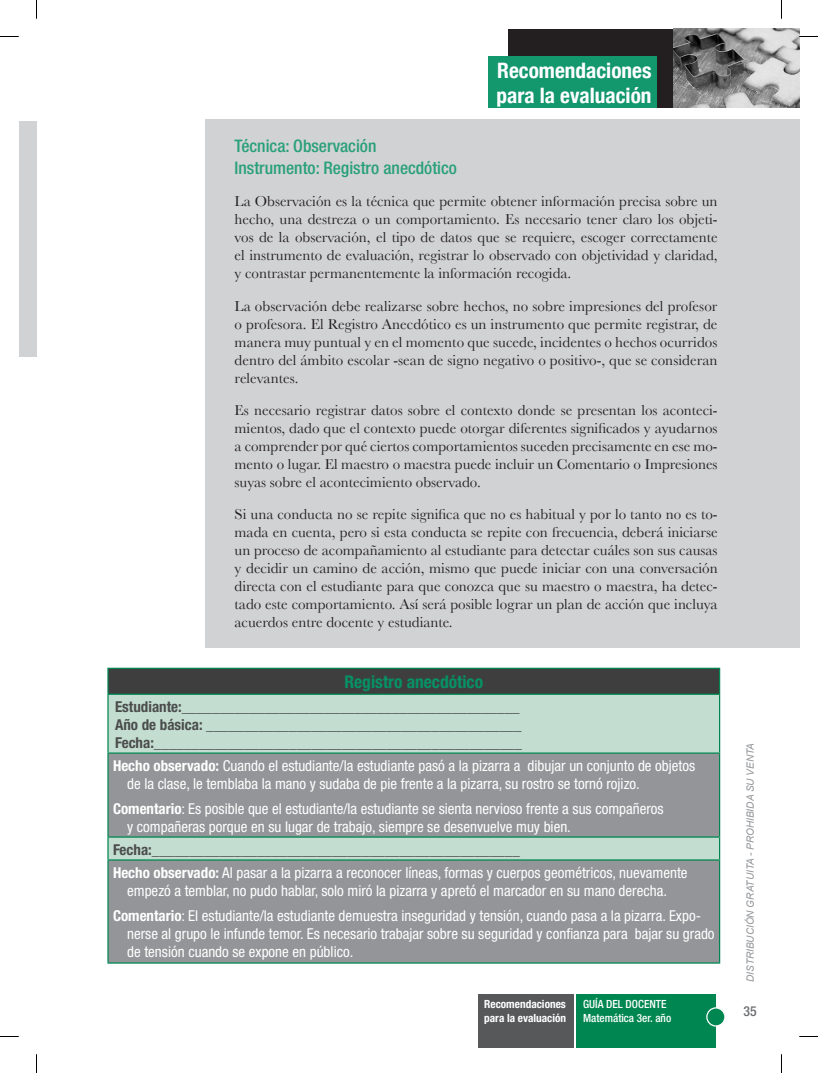
<style>
.page{position:relative;width:818px;height:1073px;background:#fff}
.page>*{position:absolute;margin:0;border:0;box-sizing:border-box;transform-origin:0 0}
.t1{font:700 condensed 21.25px/25.5px "Helvetica Neue";color:#fff}
.cuadro_boliche{font:700 condensed 17.5px "Helvetica Neue LT Std";color:#069264}
.SUBTITULO{font:500 condensed 17.25px/22.5px "Helvetica Neue LT Std";color:#28a079}
.SUBTITULO-2{font:15px/18px "Baskerville";color:#231f20;text-align:justify}
.cuadro_boliche-2{font:condensed 15px/18px "Helvetica Neue LT Std";color:#fff}
.cuadro_boliche-3{font:700 condensed 15px/18px "Helvetica Neue LT Std";color:#4b4c4d}
.t2{font:500 condensed 13.75px "Helvetica Neue LT Std";color:#6c6d70}
.t3{font:500 condensed 11.25px "Helvetica Neue LT Std";color:#fff}
.t4{font:700 condensed 11.25px "Helvetica Neue LT Std";color:#fff}
.t5{font:italic 10px "Arial";color:#939598}
.s1{font-weight:400}
.s2{font-weight:700}
</style>
<div class="page">
<div style="left:19px;top:122px;width:17px;height:235px;background:#d1d2d4"></div>
<div style="left:507px;top:29px;width:175px;height:78px;background:#231f20"></div>
<div style="left:478px;top:993px;width:95px;height:53px;background:#57585a"></div>
<div style="left:576px;top:993px;width:139px;height:53px;background:#008751"></div>
<div style="left:706px;top:1007px;width:18px;height:18px;background:#008751;border-radius:50%"></div>
<div style="left:705px;top:1007px;width:20px;height:19px;border:1px solid #fff;border-radius:50%"></div>
<img style="left:673px;top:28px;width:125px;height:79px">
<div style="left:488px;top:56px;width:168px;height:51px;background:#13976c"></div>
<div style="left:205px;top:120px;width:593px;height:527px;background:#d1d2d4"></div>
<div style="left:108px;top:668px;width:611px;height:26px;background:#3e3e3f"></div>
<div style="left:109px;top:694px;width:609px;height:58px;background:#c3ded0"></div>
<svg style="left:109px;top:753px;width:609px;height:209px;background:#969c9d"></svg>
<hr style="left:107px;top:668px;width:2px;height:25px;background:#008751">
<hr style="left:107px;top:667px;width:612px;height:1px;background:#008751">
<hr style="left:107px;top:694px;width:2px;height:58px;background:#008751">
<hr style="left:107px;top:693px;width:612px;height:1px;background:#008751">
<hr style="left:718px;top:694px;width:1px;height:58px;background:#008751">
<hr style="left:107px;top:753px;width:2px;height:83px;background:#008751">
<hr style="left:107px;top:752px;width:612px;height:1px;background:#008751">
<hr style="left:718px;top:753px;width:1px;height:83px;background:#008751">
<hr style="left:107px;top:837px;width:2px;height:22px;background:#008751">
<hr style="left:107px;top:836px;width:612px;height:1px;background:#008751">
<svg style="left:718px;top:837px;width:1px;height:22px"></svg>
<hr style="left:107px;top:860px;width:2px;height:102px;background:#008751">
<hr style="left:107px;top:859px;width:612px;height:1px;background:#008751">
<hr style="left:718px;top:860px;width:1px;height:102px;background:#008751">
<hr style="left:107px;top:962px;width:612px;height:1px;background:#008751">
<svg style="left:0;top:36px;width:19px;height:1px"></svg>
<svg style="left:798px;top:36px;width:19px;height:1px"></svg>
<svg style="left:36px;top:0;width:1px;height:19px"></svg>
<svg style="left:36px;top:1054px;width:1px;height:18px"></svg>
<p class="t1" style="left:496px;top:57px;width:156px">Recomendaciones para la evaluación</p>
<p class="SUBTITULO" style="left:234px;top:134px;width:224px">Técnica: Observación<br>Instrumento: Registro anecdótico</p>
<p class="SUBTITULO-2" style="left:234px;top:192px;width:484px">La Observación es la técnica que permite obtener información precisa sobre un hecho, una destreza o un comportamiento. Es necesario tener claro los objeti&shy;vos de la observación, el tipo de datos que se requiere, escoger correctamente el instrumento de evaluación, registrar lo observado con objetividad y claridad, y contrastar permanentemente la información recogida.</p>
<p class="SUBTITULO-2" style="left:234px;top:296px;width:484px">La observación debe realizarse sobre hechos, no sobre impresiones del profesor o profesora. El Registro Anecdótico es un instrumento que permite registrar, de manera muy puntual y en el momento que sucede, incidentes o hechos ocurridos dentro del ámbito escolar -sean de signo negativo o positivo-, que se consideran relevantes.</p>
<p class="SUBTITULO-2" style="left:234px;top:400px;width:484px">Es necesario registrar datos sobre el contexto donde se presentan los aconteci&shy;mientos, dado que el contexto puede otorgar diferentes significados y ayudarnos a comprender por qué ciertos comportamientos suceden precisamente en ese mo&shy;mento o lugar. El maestro o maestra puede incluir un Comentario o Impresiones suyas sobre el acontecimiento observado.</p>
<p class="SUBTITULO-2" style="left:234px;top:504px;width:484px">Si una conducta no se repite significa que no es habitual y por lo tanto no es to&shy;mada en cuenta, pero si esta conducta se repite con frecuencia, deberá iniciarse un proceso de acompañamiento al estudiante para detectar cuáles son sus causas y decidir un camino de acción, mismo que puede iniciar con una conversación directa con el estudiante para que conozca que su maestro o maestra, ha detec&shy;tado este comportamiento. Así será posible lograr un plan de acción que incluya acuerdos entre docente y estudiante.</p>
<p class="cuadro_boliche" style="left:344px;top:671px;width:140px">Registro anecdótico</p>
<p class="cuadro_boliche-3" style="left:115px;top:697px;width:408px">Estudiante:_____________________________________________<br>Año de básica: <span class="s1">__________________________________________<br></span>Fecha:_________________________________________________</p>
<p class="cuadro_boliche-2" style="left:127px;top:756px;width:569px;text-indent:-14px"><span class="s2">Hecho observado:</span> Cuando el estudiante/la estudiante pasó a la pizarra a dibujar un conjunto de objetos de la clase, le temblaba la mano y sudaba de pie frente a la pizarra, su rostro se tornó rojizo.</p>
<p class="cuadro_boliche-2" style="left:127px;top:799px;width:537px;text-indent:-14px"><span class="s2">Comentario</span>: Es posible que el estudiante/la estudiante se sienta nervioso frente a sus compañeros y compañeras porque en su lugar de trabajo, siempre se desenvuelve muy bien.</p>
<p class="cuadro_boliche-3" style="left:113px;top:840px;width:408px">Fecha:_________________________________________________</p>
<p class="cuadro_boliche-2" style="left:113px;top:863px;width:575px;text-align:center"><span class="s2">Hecho observado:</span> Al pasar a la pizarra a reconocer líneas, formas y cuerpos geométricos, nuevamente empezó a temblar, no pudo hablar, solo miró la pizarra y apretó el marcador en su mano derecha.</p>
<p class="cuadro_boliche-2" style="left:127px;top:906px;width:588px;text-indent:-14px"><span class="s2">Comentario</span>: El estudiante/la estudiante demuestra inseguridad y tensión, cuando pasa a la pizarra. Expo&shy;nerse al grupo le infunde temor. Es necesario trabajar sobre su seguridad y confianza para bajar su grado de tensión cuando se expone en público.</p>
<p class="t4" style="left:484px;top:997px;width:83px">Recomendaciones</p>
<p class="t4" style="left:484px;top:1010px;width:83px">para la evaluación</p>
<p class="t3" style="left:582px;top:997px;width:85px">GUÍA DEL DOCENTE</p>
<p class="t3" style="left:582px;top:1010px;width:90px">Matemática 3er. año</p>
<p class="t5" style="left:743px;top:981px;width:240px;rotate:-90deg">DISTRIBUCIÓN GRATUITA - PROHIBIDA SU VENTA</p>
<p class="t2" style="left:743px;top:1002px;width:15px">35</p>
</div>
